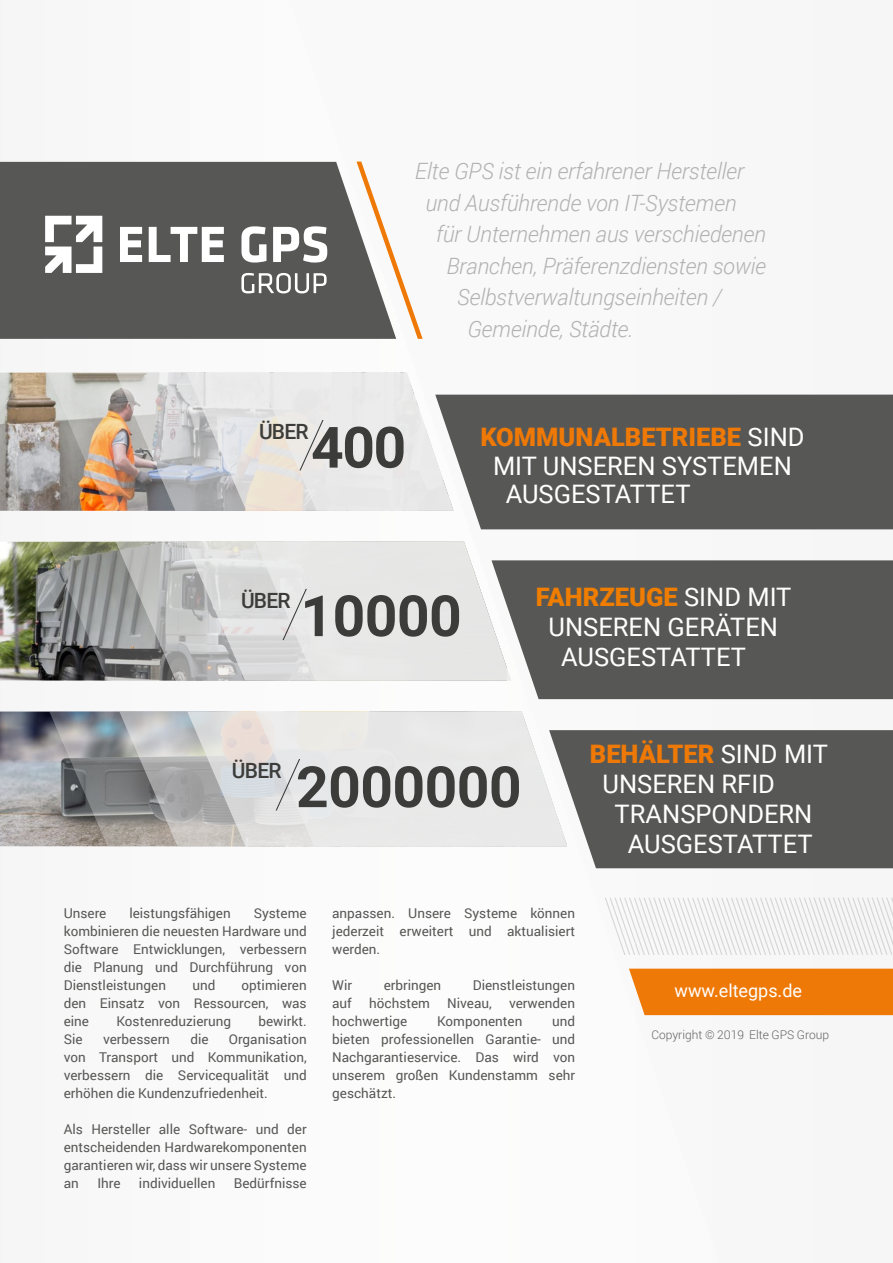
<style>
.page{position:relative;width:893px;height:1263px;background:#f9f9f9}
.page>*{position:absolute;margin:0;border:0;box-sizing:border-box;transform-origin:0 0}
.t1{font:700 57px "Roboto";letter-spacing:-.01em;color:#3c3c3b}
.t2{font:25.5px "Roboto";color:#fff}
.t3{font:900 25.5px "Roboto";color:#ef7906}
.t4{font:900 25.5px "Roboto";color:#ef7d00}
.t5{font:italic 300 22.5px "Roboto";letter-spacing:-.01em;color:#b3b2b2}
.t6{font:500 21px "Roboto";letter-spacing:-.035em;color:#3c3c3b}
.t7{font:18px "Roboto";color:#fff}
.t8{font:13.5px/18px "Roboto";color:#575756;text-align:justify}
.t9{font:300 12px "Roboto";color:#646363}
.s1{font-weight:400;color:#fff}
</style>
<div class="page">
<img style="left:0;top:373px;width:45px;height:138px">
<img style="left:45px;top:373px;width:68px;height:138px">
<img style="left:113px;top:373px;width:70px;height:138px">
<img style="left:0;top:542px;width:46px;height:138px">
<svg style="left:46px;top:542px;width:68px;height:138px;background:#787a76"></svg>
<svg style="left:114px;top:542px;width:69px;height:138px;background:#a2a3a2"></svg>
<svg style="left:183px;top:542px;width:71px;height:138px;background:#cccdcd"></svg>
<img style="left:0;top:711px;width:46px;height:135px">
<svg style="left:46px;top:711px;width:70px;height:135px;background:#87888a"></svg>
<svg style="left:116px;top:711px;width:67px;height:135px;background:#a3a2a2"></svg>
<svg style="left:183px;top:711px;width:70px;height:135px;background:#c8c7c6"></svg>
<div style="left:453px;top:395px;width:440px;height:134px;background:#575756"></div>
<div style="left:549px;top:730px;width:344px;height:138px;background:#575756"></div>
<div style="left:491px;top:560px;width:402px;height:139px;background:#575756"></div>
<svg style="left:183px;top:373px;width:270px;height:138px"></svg>
<svg style="left:254px;top:542px;width:257px;height:138px"></svg>
<svg style="left:253px;top:711px;width:314px;height:135px"></svg>
<svg style="left:605px;top:897px;width:288px;height:58px"></svg>
<div style="left:0;top:162px;width:356px;height:177px;background:#575756"></div>
<svg style="left:356px;top:162px;width:67px;height:177px"></svg>
<svg style="left:45px;top:216px;width:57px;height:57px"></svg>
<svg style="left:120px;top:227px;width:22px;height:35px"></svg>
<svg style="left:149px;top:227px;width:75px;height:35px"></svg>
<svg style="left:241px;top:226px;width:25px;height:37px"></svg>
<svg style="left:273px;top:226px;width:54px;height:37px"></svg>
<svg style="left:241px;top:273px;width:86px;height:20px"></svg>
<div style="left:629px;top:969px;width:264px;height:46px;background:#ef7906"></div>
<h3 class="t5" style="left:415px;top:156px;width:331px">Elte GPS ist ein erfahrener Hersteller</h3>
<h3 class="t5" style="left:425px;top:187px;width:313px">und Ausführende von IT-Systemen</h3>
<h3 class="t5" style="left:436px;top:219px;width:332px">für Unternehmen aus verschiedenen</h3>
<h3 class="t5" style="left:446px;top:250px;width:321px">Branchen, Präferenzdiensten sowie</h3>
<h3 class="t5" style="left:457px;top:282px;width:266px">Selbstverwaltungseinheiten /</h3>
<h3 class="t5" style="left:467px;top:313px;width:167px">Gemeinde, Städte.</h3>
<h3 class="t6" style="left:259px;top:417px;width:51px">ÜBER</h3>
<h1 class="t1" style="left:311px;top:407px;width:97px">400</h1>
<h2 class="t3" style="left:480px;top:419px;width:326px">KOMMUNALBETRIEBE <span class="s1">SIND</span></h2>
<h2 class="t2" style="left:493px;top:448px;width:300px">MIT UNSEREN SYSTEMEN</h2>
<h2 class="t2" style="left:506px;top:476px;width:186px">AUSGESTATTET</h2>
<h3 class="t6" style="left:241px;top:585px;width:51px">ÜBER</h3>
<h1 class="t1" style="left:300px;top:576px;width:163px">10000</h1>
<h2 class="t4" style="left:536px;top:579px;width:257px">FAHRZEUGE <span class="s1">SIND MIT</span></h2>
<h2 class="t2" style="left:548px;top:609px;width:231px">UNSEREN GERÄTEN</h2>
<h2 class="t2" style="left:561px;top:639px;width:186px">AUSGESTATTET</h2>
<h3 class="t6" style="left:232px;top:755px;width:51px">ÜBER</h3>
<h1 class="t1" style="left:296px;top:747px;width:227px">2000000</h1>
<h2 class="t3" style="left:590px;top:736px;width:240px">BEHÄLTER <span class="s1">SIND MIT</span></h2>
<h2 class="t2" style="left:602px;top:766px;width:174px">UNSEREN RFID</h2>
<h2 class="t2" style="left:615px;top:796px;width:199px">TRANSPONDERN</h2>
<h2 class="t2" style="left:628px;top:826px;width:186px">AUSGESTATTET</h2>
<p class="t8" style="left:64px;top:904px;width:44px">Unsere</p>
<p class="t8" style="left:129px;top:904px;width:103px">leistungsfähigen</p>
<p class="t8" style="left:64px;top:904px;width:244px;text-indent:190px">Systeme kombinieren die neuesten Hardware und Software Entwicklungen, verbessern die Planung und Durchführung von Dienstleistungen</p>
<p class="t8" style="left:64px;top:976px;width:244px;text-indent:178px">optimieren den Einsatz von Ressourcen, was eine</p>
<p class="t8" style="left:192px;top:976px;width:25px">und</p>
<p class="t8" style="left:116px;top:1012px;width:116px">Kostenreduzierung</p>
<p class="t8" style="left:258px;top:1012px;width:50px">bewirkt.</p>
<p class="t8" style="left:64px;top:1030px;width:244px;text-indent:165px">Organisation von Transport und Kommunikation, verbessern die Servicequalität und erhöhen die Kundenzufriedenheit.</p>
<p class="t8" style="left:64px;top:1120px;width:244px">Als Hersteller alle Software- und der entscheidenden Hardwarekomponenten garantieren wir, dass wir unsere Systeme an</p>
<p class="t8" style="left:64px;top:1030px;width:20px">Sie</p>
<p class="t8" style="left:103px;top:1030px;width:68px">verbessern</p>
<p class="t8" style="left:190px;top:1030px;width:20px">die</p>
<p class="t8" style="left:97px;top:1174px;width:25px">Ihre</p>
<p class="t8" style="left:139px;top:1174px;width:78px">individuellen</p>
<p class="t8" style="left:234px;top:1174px;width:74px">Bedürfnisse</p>
<p class="t8" style="left:332px;top:904px;width:244px">anpassen. Unsere Systeme können jederzeit erweitert und aktualisiert werden.</p>
<p class="t8" style="left:332px;top:976px;width:21px">Wir</p>
<p class="t8" style="left:384px;top:976px;width:59px">erbringen</p>
<p class="t8" style="left:473px;top:976px;width:104px">Dienstleistungen</p>
<p class="t8" style="left:332px;top:994px;width:21px">auf</p>
<p class="t8" style="left:369px;top:994px;width:62px">höchstem</p>
<p class="t8" style="left:447px;top:994px;width:46px">Niveau,</p>
<p class="t8" style="left:509px;top:994px;width:68px">verwenden</p>
<p class="t8" style="left:332px;top:1012px;width:77px">hochwertige</p>
<p class="t8" style="left:437px;top:1012px;width:87px">Komponenten</p>
<p class="t8" style="left:332px;top:1012px;width:244px;text-indent:220px">und bieten professionellen Garantie- und Nachgarantieservice. Das wird von unserem großen Kundenstamm sehr geschätzt.</p>
<h3 class="t7" style="left:675px;top:978px;width:129px">www.eltegps.de</h3>
<p class="t9" style="left:651px;top:1026px;width:179px">Copyright © 2019 Elte GPS Group</p>
</div>
